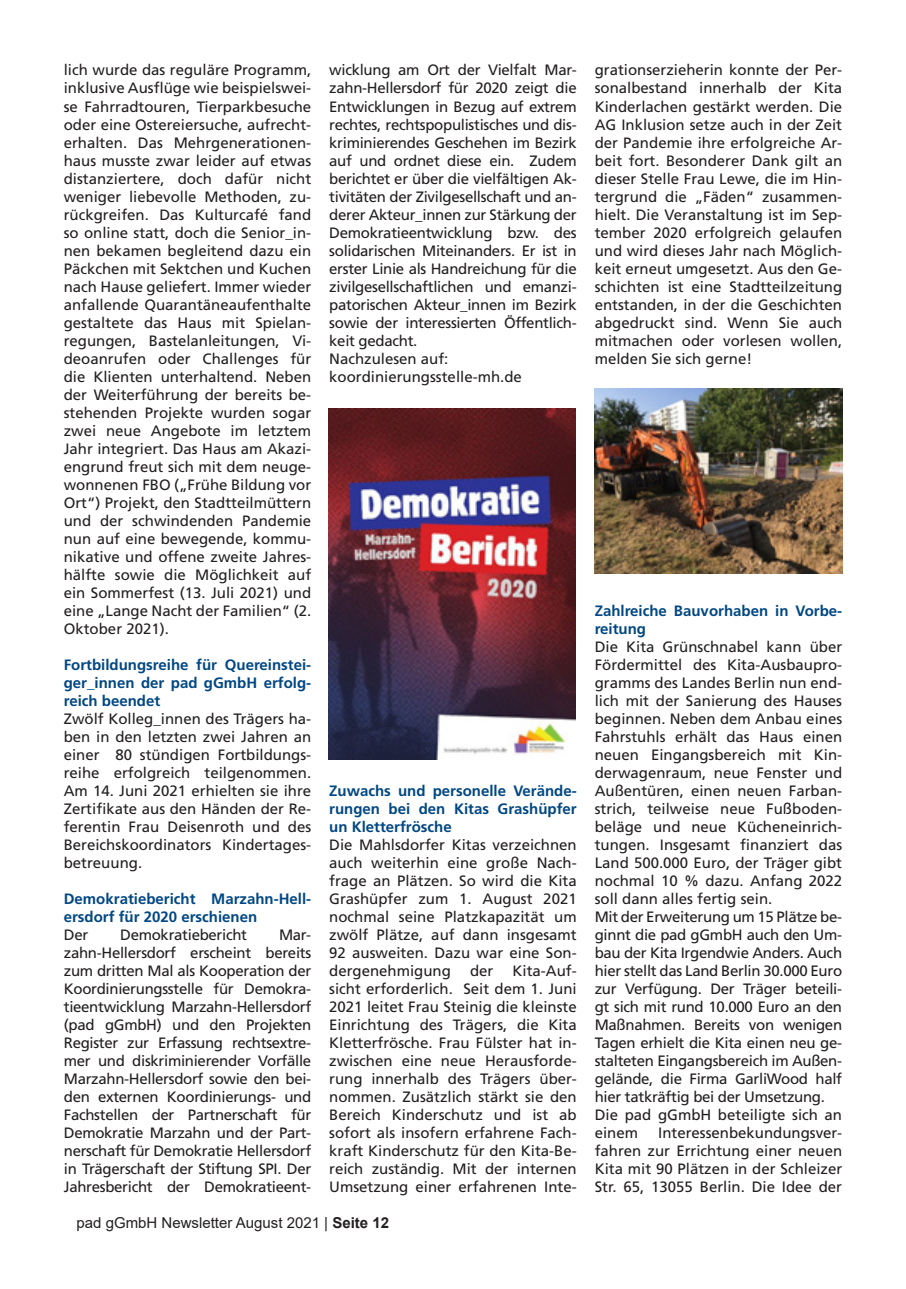
<style>
.page{position:relative;width:906px;height:1289px;background:#fff}
.page>*{position:absolute;margin:0;border:0;box-sizing:border-box;transform-origin:0 0}
.t1{font:15px/18px "Frutiger";letter-spacing:-.02em;color:#231f20;text-align:justify}
.t2{font:15px/18px "Frutiger";color:#231f20}
.t3{font:700 15px/18px "Frutiger";color:#014783;text-align:justify}
.t4{font:15px "Arial";color:#231f20}
.s1{font-weight:700}
</style>
<div class="page">
<img style="left:329px;top:409px;width:246px;height:351px">
<img style="left:595px;top:388px;width:247px;height:185px">
<p class="t1" style="left:64px;top:61px;width:249px">lich wurde das reguläre Programm, inklusive Ausflüge wie beispielswei&shy;se Fahrradtouren, Tierparkbesuche oder eine Ostereiersuche, aufrecht&shy;erhalten. Das Mehrgenerationen&shy;haus musste zwar leider auf etwas distanziertere, doch dafür nicht weniger liebevolle Methoden, zu&shy;rückgreifen. Das Kulturcafé fand so online statt, doch die Senior_in&shy;nen bekamen begleitend dazu ein Päckchen mit Sektchen und Kuchen nach Hause geliefert. Immer wieder anfallende Quarantäneaufenthalte gestaltete das Haus mit Spielan&shy;regungen, Bastelanleitungen, Vi&shy;deoanrufen oder Challenges für die Klienten unterhaltend. Neben der Weiterführung der bereits be&shy;stehenden Projekte wurden sogar zwei neue Angebote im letztem Jahr integriert. Das Haus am Akazi&shy;engrund freut sich mit dem neuge&shy;wonnenen FBO („Frühe Bildung vor Ort“) Projekt, den Stadtteilmüttern und der schwindenden Pandemie nun auf eine bewegende, kommu&shy;nikative und offene zweite Jahres&shy;hälfte sowie die Möglichkeit auf ein Sommerfest (13. Juli 2021) und eine „Lange Nacht der Familien“ (2.<br>Oktober 2021).</p>
<p class="t3" style="left:64px;top:655px;width:249px">Fortbildungsreihe für Quereinstei&shy;ger_innen der pad gGmbH erfolg&shy;reich beendet</p>
<p class="t1" style="left:64px;top:709px;width:249px">Zwölf Kolleg_innen des Trägers ha&shy;ben in den letzten zwei Jahren an einer 80 stündigen Fortbildungs&shy;reihe erfolgreich teilgenommen.<br>Am 14. Juni 2021 erhielten sie ihre Zertifikate aus den Händen der Re&shy;ferentin Frau Deisenroth und des Bereichskoordinators Kindertages&shy;betreuung.</p>
<p class="t3" style="left:64px;top:889px;width:249px">Demokratiebericht Marzahn-Hell&shy;ersdorf für 2020 erschienen</p>
<p class="t1" style="left:64px;top:925px;width:26px">Der</p>
<p class="t1" style="left:120px;top:925px;width:128px">Demokratiebericht</p>
<p class="t1" style="left:64px;top:925px;width:249px;text-indent:215px">Mar&shy;zahn-Hellersdorf erscheint bereits zum dritten Mal als Kooperation der Koordinierungsstelle für Demokra&shy;tieentwicklung Marzahn-Hellersdorf (pad gGmbH) und den Projekten Register zur Erfassung rechtsextre&shy;mer und diskriminierender Vorfälle Marzahn-Hellersdorf sowie den bei&shy;den externen Koordinierungs- und Fachstellen der Partnerschaft für Demokratie Marzahn und der Part&shy;nerschaft für Demokratie Hellersdorf in Trägerschaft der Stiftung SPI. Der Jahresbericht der Demokratieent-</p>
<p class="t1" style="left:329px;top:61px;width:249px;text-align:left">wicklung am Ort der Vielfalt Mar&shy;zahn-Hellersdorf für 2020 zeigt die Entwicklungen in Bezug auf extrem rechtes, rechtspopulistisches und dis&shy;kriminierendes Geschehen im Bezirk auf und ordnet diese ein. Zudem berichtet er über die vielfältigen Ak&shy;tivitäten der Zivilgesellschaft und an&shy;derer Akteur_innen zur Stärkung der Demokratieentwicklung bzw. des solidarischen Miteinanders. Er ist in erster Linie als Handreichung für die zivilgesellschaftlichen und emanzi&shy;patorischen Akteur_innen im Bezirk sowie der interessierten Öffentlich&shy;keit gedacht.<br>Nachzulesen auf: koordinierungsstelle-mh.de</p>
<p class="t3" style="left:329px;top:781px;width:249px">Zuwachs und personelle Verände&shy;rungen bei den Kitas Grashüpfer un Kletterfrösche</p>
<p class="t1" style="left:329px;top:835px;width:249px">Die Mahlsdorfer Kitas verzeichnen auch weiterhin eine große Nach&shy;frage an Plätzen. So wird die Kita Grashüpfer zum 1. August 2021 nochmal seine Platzkapazität um zwölf Plätze, auf dann insgesamt 92 ausweiten. Dazu war eine Son&shy;dergenehmigung</p>
<p class="t1" style="left:329px;top:961px;width:249px;text-indent:183px">Kita-Auf&shy;sicht erforderlich. Seit dem 1. Juni 2021 leitet Frau Steinig die kleinste Einrichtung des Trägers, die Kita Kletterfrösche. Frau Fülster hat in&shy;zwischen eine neue Herausforde&shy;rung innerhalb des Trägers über&shy;nommen. Zusätzlich stärkt sie den Bereich Kinderschutz und ist ab sofort als insofern erfahrene Fach&shy;kraft Kinderschutz für den Kita-Be&shy;reich zuständig. Mit der internen Umsetzung einer erfahrenen Inte-</p>
<p class="t1" style="left:470px;top:961px;width:25px">der</p>
<p class="t4" style="left:77px;top:1211px;width:314px">pad gGmbH Newsletter August 2021 | <span class="s1">Seite 12</span></p>
<p class="t1" style="left:595px;top:61px;width:249px">grationserzieherin konnte der Per&shy;sonalbestand innerhalb der Kita Kinderlachen gestärkt werden. Die AG Inklusion setze auch in der Zeit der Pandemie ihre erfolgreiche Ar&shy;beit fort. Besonderer Dank gilt an dieser Stelle Frau Lewe, die im Hin&shy;tergrund die „Fäden“ zusammen&shy;hielt. Die Veranstaltung ist im Sep&shy;tember 2020 erfolgreich gelaufen und wird dieses Jahr nach Möglich&shy;keit erneut umgesetzt. Aus den Ge&shy;schichten ist eine Stadtteilzeitung entstanden, in der die Geschichten abgedruckt sind. Wenn Sie auch mitmachen oder vorlesen wollen, melden Sie sich gerne!</p>
<p class="t3" style="left:595px;top:601px;width:249px">Zahlreiche Bauvorhaben in Vorbe&shy;reitung</p>
<p class="t2" style="left:595px;top:637px;width:249px">Die Kita Grünschnabel kann über<br>Fördermittel des Kita-Ausbaupro&shy;gramms des Landes Berlin nun end&shy;lich mit der Sanierung des Hauses beginnen. Neben dem Anbau eines<br>Fahrstuhls erhält das Haus einen neuen Eingangsbereich mit Kin&shy;derwagenraum, neue Fenster und<br>Außentüren, einen neuen Farban&shy;strich, teilweise neue Fußboden&shy;beläge und neue Kücheneinrich&shy;tungen. Insgesamt finanziert das<br>Land 500.000 Euro, der Träger gibt nochmal 10 % dazu. Anfang 2022 soll dann alles fertig sein.<br>Mit der Erweiterung um 15 Plätze be&shy;ginnt die pad gGmbH auch den Um&shy;bau der Kita Irgendwie Anders. Auch hier stellt das Land Berlin 30.000 Euro zur Verfügung. Der Träger beteili&shy;gt sich mit rund 10.000 Euro an den<br>Maßnahmen. Bereits von wenigen<br>Tagen erhielt die Kita einen neu ge&shy;stalteten Eingangsbereich im Außen&shy;gelände, die Firma GarliWood half hier tatkräftig bei der Umsetzung.<br>Die pad gGmbH beteiligte sich an einem</p>
<p class="t1" style="left:595px;top:1123px;width:249px;text-indent:63px">Interessenbekundungsver&shy;fahren zur Errichtung einer neuen Kita mit 90 Plätzen in der Schleizer Str. 65, 13055 Berlin. Die Idee der</p>
</div>
